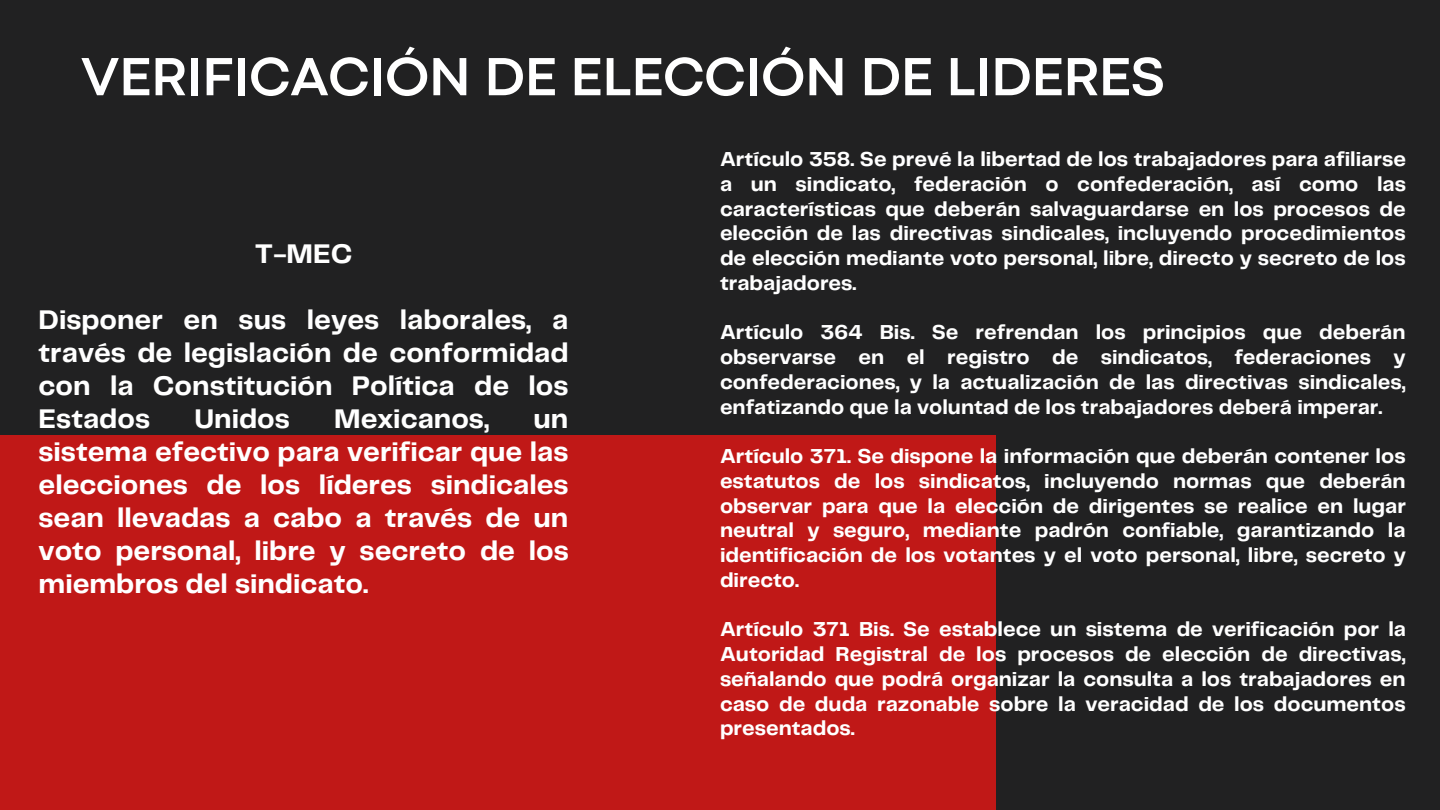
<style>
.page{position:relative;width:1440px;height:810px;background:#212122}
.page>*{position:absolute;margin:0;border:0;box-sizing:border-box;transform-origin:0 0}
.t1{font:700 56px "Codec Pro";color:#fff}
.t2{font:700 28px/33px "Telegraf";color:#fff;text-align:justify}
.t3{font:700 21px/24.8px "Telegraf";color:#fff;text-align:justify}
</style>
<div class="page">
<div style="left:0;top:435px;width:996px;height:375px;background:#c01817"></div>
<h1 class="t1" style="left:81px;top:57px;width:1085px">VERIFICACIÓN DE ELECCIÓN DE LIDERES</h1>
<h2 class="t2" style="left:255px;top:238px;width:99px">T-MEC</h2>
<h2 class="t2" style="left:39px;top:304px;width:532px">Disponer en sus leyes laborales, a través de legislación de conformidad con la Constitución Política de los Estados</h2>
<h2 class="t2" style="left:194px;top:403px;width:97px">Unidos</h2>
<h2 class="t2" style="left:334px;top:403px;width:156px">Mexicanos,</h2>
<h2 class="t2" style="left:39px;top:403px;width:532px;text-indent:495px">un sistema efectivo para verificar que las elecciones de los líderes sindicales sean llevadas a cabo a través de un voto personal, libre y secreto de los miembros del sindicato.</h2>
<p class="t3" style="left:720px;top:148px;width:688px">Artículo 358. Se prevé la libertad de los trabajadores para afiliarse a un sindicato, federación o confederación, así como las características que deberán salvaguardarse en los procesos de elección de las directivas sindicales, incluyendo procedimientos de elección mediante voto personal, libre, directo y secreto de los trabajadores.</p>
<p class="t3" style="left:720px;top:321px;width:687px">Artículo 364 Bis. Se refrendan los principios que deberán observarse en el registro de sindicatos, federaciones y confederaciones, y la actualización de las directivas sindicales, enfatizando que la voluntad de los trabajadores deberá imperar.</p>
<p class="t3" style="left:720px;top:445px;width:688px">Artículo 371. Se dispone la información que deberán contener los estatutos de los sindicatos, incluyendo normas que deberán observar para que la elección de dirigentes se realice en lugar neutral y seguro, mediante padrón confiable, garantizando la identificación de los votantes y el voto personal, libre, secreto y directo.</p>
<p class="t3" style="left:720px;top:618px;width:688px">Artículo 371 Bis. Se establece un sistema de verificación por la Autoridad Registral de los procesos de elección de directivas, señalando que podrá organizar la consulta a los trabajadores en caso de duda razonable sobre la veracidad de los documentos presentados.</p>
</div>
